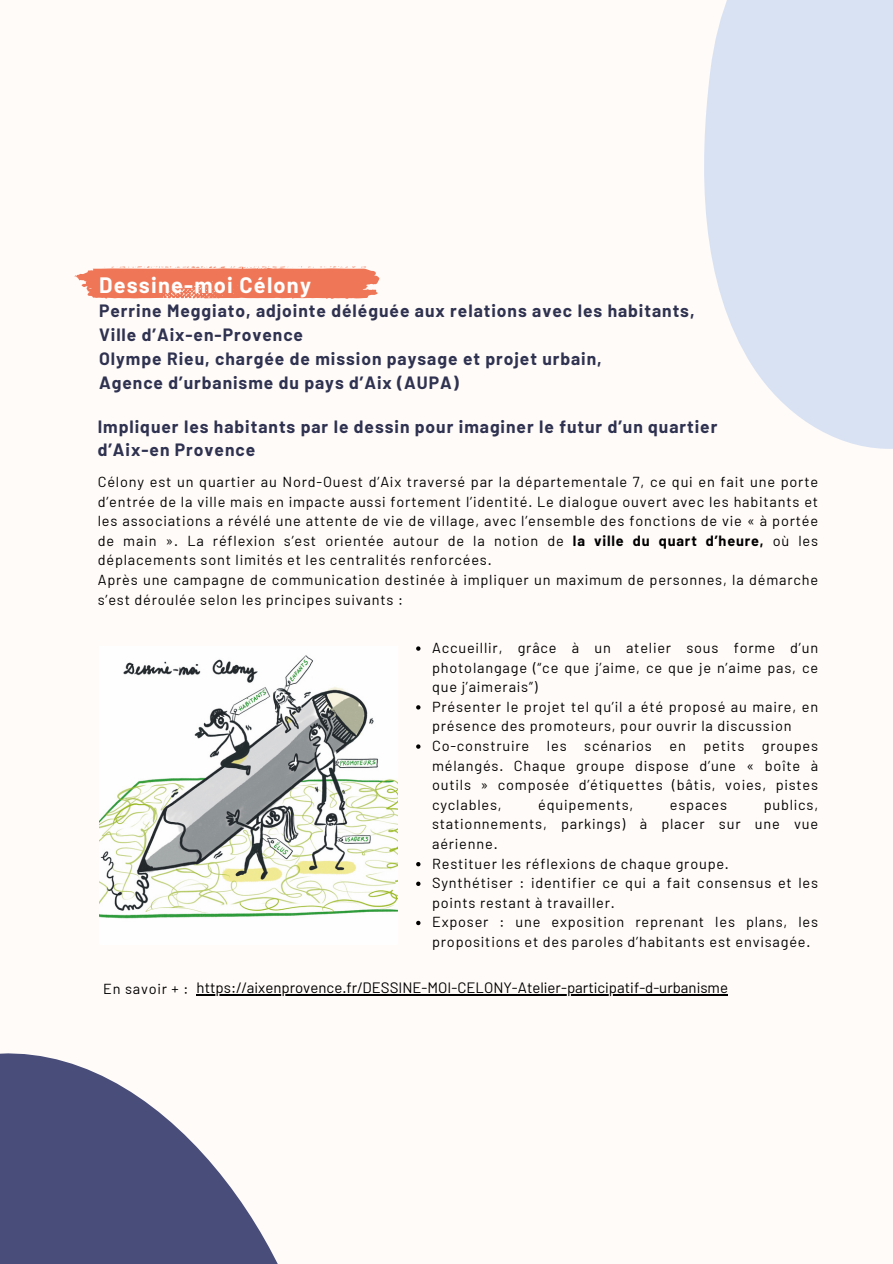
<style>
.page{position:relative;width:893px;height:1264px;background:#fff}
.page>*{position:absolute;margin:0;border:0;box-sizing:border-box;transform-origin:0 0}
.t1{font:700 21.75px "Barlow";letter-spacing:.055em;color:#fff}
.t2{font:700 17.4px/24px "Barlow";letter-spacing:.055em;color:#2f3250}
.t3{font:15px "Barlow";color:#000}
.t4{font:14.55px/19.6px "Barlow";letter-spacing:.055em;color:#000}
.s1{font-weight:700}
</style>
<div class="page">
<div style="left:0;top:0;width:892px;height:1263px;background:#fffbf8"></div>
<img style="left:99px;top:655px;width:298px;height:264px">
<svg style="left:75px;top:266px;width:304px;height:33px;background:#f18b6f"></svg>
<svg style="left:416px;top:646px;width:4px;height:4px"></svg>
<svg style="left:416px;top:705px;width:4px;height:4px"></svg>
<svg style="left:416px;top:744px;width:4px;height:4px"></svg>
<svg style="left:416px;top:862px;width:4px;height:4px"></svg>
<svg style="left:416px;top:881px;width:4px;height:5px"></svg>
<svg style="left:416px;top:920px;width:4px;height:5px"></svg>
<hr style="left:196px;top:994px;width:532px;height:1px;background:#000">
<svg style="left:0;top:1053px;width:278px;height:210px;fill:#484d7a"></svg>
<svg style="left:704px;top:0;width:188px;height:449px;background:#dee5f3"></svg>
<h1 class="t1" style="left:99px;top:272px;width:213px">Dessine-moi Célony</h1>
<p class="t2" style="left:99px;top:298px;width:597px">Perrine Meggiato, adjointe déléguée aux relations avec les habitants, Ville d’Aix-en-Provence<br>Olympe Rieu, chargée de mission paysage et projet urbain,<br>Agence d’urbanisme du pays d’Aix (AUPA)</p>
<p class="t2" style="left:98px;top:413px;width:621px">Impliquer les habitants par le dessin pour imaginer le futur d’un quartier d’Aix-en Provence</p>
<p class="t4" style="left:98px;top:471px;width:721px">Célony est un quartier au Nord-Ouest d’Aix traversé par la départementale 7, ce qui en fait une porte d’entrée de la ville mais en impacte aussi fortement l’identité. Le dialogue ouvert avec les habitants et les associations a révélé une attente de vie de village, avec l’ensemble des fonctions de vie « à portée de main ». La réflexion s’est orientée autour de la notion de <span class="s1">la ville du quart d’heure,</span> où les déplacements sont limités et les centralités renforcées.<br>Après une campagne de communication destinée à impliquer un maximum de personnes, la démarche s’est déroulée selon les principes suivants :</p>
<p class="t4" style="left:432px;top:637px;width:387px">Accueillir, grâce à un atelier sous forme d’un photolangage (“ce que j’aime, ce que je n’aime pas, ce que j’aimerais”)<br>Présenter le projet tel qu’il a été proposé au maire, en présence des promoteurs, pour ouvrir la discussion Co-construire les scénarios en petits groupes mélangés. Chaque groupe dispose d’une « boîte à outils » composée d’étiquettes (bâtis, voies, pistes cyclables,</p>
<p class="t4" style="left:538px;top:794px;width:97px">équipements,</p>
<p class="t4" style="left:670px;top:794px;width:59px">espaces</p>
<p class="t4" style="left:432px;top:794px;width:387px;text-indent:331px">publics, stationnements, parkings) à placer sur une vue aérienne.<br>Restituer les réflexions de chaque groupe.<br>Synthétiser : identifier ce qui a fait consensus et les points restant à travailler.<br>Exposer : une exposition reprenant les plans, les propositions et des paroles d’habitants est envisagée.</p>
<p class="t3" style="left:103px;top:978px;width:626px"><sub>En</sub> <sub>savoir</sub> <sub>+</sub> <sub>:</sub> https://aixenprovence.fr/DESSINE-MOI-CELONY-Atelier-participatif-d-urbanisme</p>
</div>
